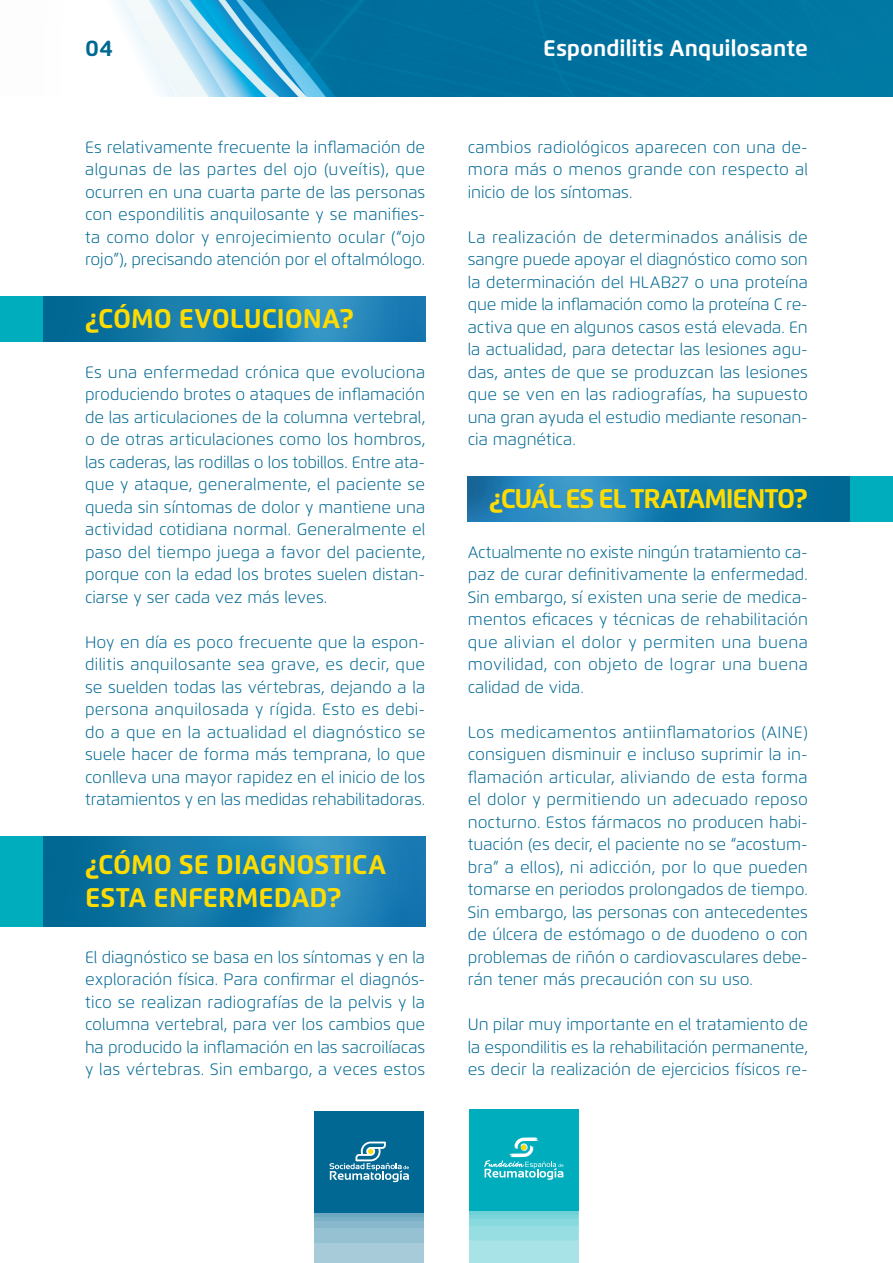
<style>
.page{position:relative;width:893px;height:1263px;background:#fff}
.page>*{position:absolute;margin:0;border:0;box-sizing:border-box;transform-origin:0 0}
.t1{font:700 27px/33.8px "Flexo";color:#ffdc01}
.t2{font:700 27px "Flexo";letter-spacing:-.05em;color:#ffdc01}
.t3{font:700 22.5px "Flexo";color:#fff}
.t4{font:700 22.5px "Flexo";color:#006893}
.Cuerpo_de_texto_-bas{font:300 16.5px/22.5px "Flexo";color:#006893;text-align:justify}
</style>
<div class="page">
<img style="left:115px;top:0;width:778px;height:96px">
<div style="left:314px;top:1112px;width:110px;height:101px;background:#006893"></div>
<div style="left:314px;top:1213px;width:110px;height:50px;background:#a7cbd9"></div>
<div style="left:314px;top:1213px;width:110px;height:30px;background:#96c1d2"></div>
<div style="left:314px;top:1213px;width:110px;height:15px;background:#87b8cb"></div>
<div style="left:314px;top:1213px;width:110px;height:8px;background:#79b0c5"></div>
<hr style="left:314px;top:1213px;width:110px;height:4px;background:#6da8c0">
<svg style="left:330px;top:1141px;width:79px;height:41px"></svg>
<div style="left:469px;top:1109px;width:110px;height:102px;background:#00adbc"></div>
<div style="left:469px;top:1211px;width:110px;height:52px;background:#a7e3e7"></div>
<div style="left:469px;top:1211px;width:110px;height:29px;background:#96dee2"></div>
<div style="left:469px;top:1211px;width:110px;height:15px;background:#87d9de"></div>
<svg style="left:469px;top:1214px;width:109px;height:5px"></svg>
<svg style="left:469px;top:1211px;width:109px;height:3px"></svg>
<svg style="left:484px;top:1137px;width:80px;height:43px"></svg>
<div style="left:0;top:296px;width:43px;height:45px;background:#00adbc"></div>
<img style="left:43px;top:296px;width:382px;height:45px">
<div style="left:0;top:836px;width:43px;height:90px;background:#00adbc"></div>
<img style="left:43px;top:836px;width:382px;height:90px">
<div style="left:850px;top:476px;width:43px;height:45px;background:#00adbc"></div>
<img style="left:468px;top:476px;width:382px;height:45px">
<h2 class="t4" style="left:85px;top:34px;width:29px">04</h2>
<h2 class="t3" style="left:543px;top:34px;width:266px">Espondilitis Anquilosante</h2>
<p class="Cuerpo_de_texto_-bas" style="left:85px;top:136px;width:342px">Es relativamente frecuente la inflamación de algunas de las partes del ojo (uveítis), que ocurren en una cuarta parte de las personas con espondilitis anquilosante y se manifies&shy;ta como dolor y enrojecimiento ocular (“ojo rojo”), precisando atención por el oftalmólogo.</p>
<p class="t1" style="left:85px;top:301px;width:270px">¿CÓMO EVOLUCIONA?</p>
<p class="Cuerpo_de_texto_-bas" style="left:85px;top:361px;width:342px">Es una enfermedad crónica que evoluciona produciendo brotes o ataques de inflamación de las articulaciones de la columna vertebral, o de otras articulaciones como los hombros, las caderas, las rodillas o los tobillos. Entre ata&shy;que y ataque, generalmente, el paciente se queda sin síntomas de dolor y mantiene una actividad cotidiana normal. Generalmente el paso del tiempo juega a favor del paciente, porque con la edad los brotes suelen distan&shy;ciarse y ser cada vez más leves.</p>
<p class="Cuerpo_de_texto_-bas" style="left:85px;top:631px;width:342px">Hoy en día es poco frecuente que la espon&shy;dilitis anquilosante sea grave, es decir, que se suelden todas las vértebras, dejando a la persona anquilosada y rígida. Esto es debi&shy;do a que en la actualidad el diagnóstico se suele hacer de forma más temprana, lo que conlleva una mayor rapidez en el inicio de los tratamientos y en las medidas rehabilitadoras.</p>
<p class="t1" style="left:85px;top:847px;width:303px">¿CÓMO SE DIAGNOSTICA<br>ESTA ENFERMEDAD?</p>
<p class="Cuerpo_de_texto_-bas" style="left:85px;top:946px;width:342px">El diagnóstico se basa en los síntomas y en la exploración física. Para confirmar el diagnós&shy;tico se realizan radiografías de la pelvis y la columna vertebral, para ver los cambios que ha producido la inflamación en las sacroilíacas y las vértebras. Sin embargo, a veces estos</p>
<p class="Cuerpo_de_texto_-bas" style="left:468px;top:136px;width:342px">cambios radiológicos aparecen con una de&shy;mora más o menos grande con respecto al inicio de los síntomas.</p>
<p class="Cuerpo_de_texto_-bas" style="left:468px;top:226px;width:342px">La realización de determinados análisis de sangre puede apoyar el diagnóstico como son la determinación del HLAB27 o una proteína que mide la inflamación como la proteína C re&shy;activa que en algunos casos está elevada. En la actualidad, para detectar las lesiones agu&shy;das, antes de que se produzcan las lesiones que se ven en las radiografías, ha supuesto una gran ayuda el estudio mediante resonan&shy;cia magnética.</p>
<p class="t2" style="left:489px;top:482px;width:320px">¿CUÁL ES EL TRATAMIENTO?</p>
<p class="Cuerpo_de_texto_-bas" style="left:468px;top:541px;width:342px">Actualmente no existe ningún tratamiento ca&shy;paz de curar definitivamente la enfermedad.<br>Sin embargo, sí existen una serie de medica&shy;mentos eficaces y técnicas de rehabilitación que alivian el dolor y permiten una buena movilidad, con objeto de lograr una buena calidad de vida.</p>
<p class="Cuerpo_de_texto_-bas" style="left:468px;top:721px;width:342px">Los medicamentos antiinflamatorios (AINE) consiguen disminuir e incluso suprimir la in&shy;flamación articular, aliviando de esta forma el dolor y permitiendo un adecuado reposo nocturno. Estos fármacos no producen habi&shy;tuación (es decir, el paciente no se “acostum&shy;bra” a ellos), ni adicción, por lo que pueden tomarse en periodos prolongados de tiempo.<br>Sin embargo, las personas con antecedentes de úlcera de estómago o de duodeno o con problemas de riñón o cardiovasculares debe&shy;rán tener más precaución con su uso.</p>
<p class="Cuerpo_de_texto_-bas" style="left:468px;top:1013px;width:342px">Un pilar muy importante en el tratamiento de la espondilitis es la rehabilitación permanente, es decir la realización de ejercicios físicos re-</p>
</div>
